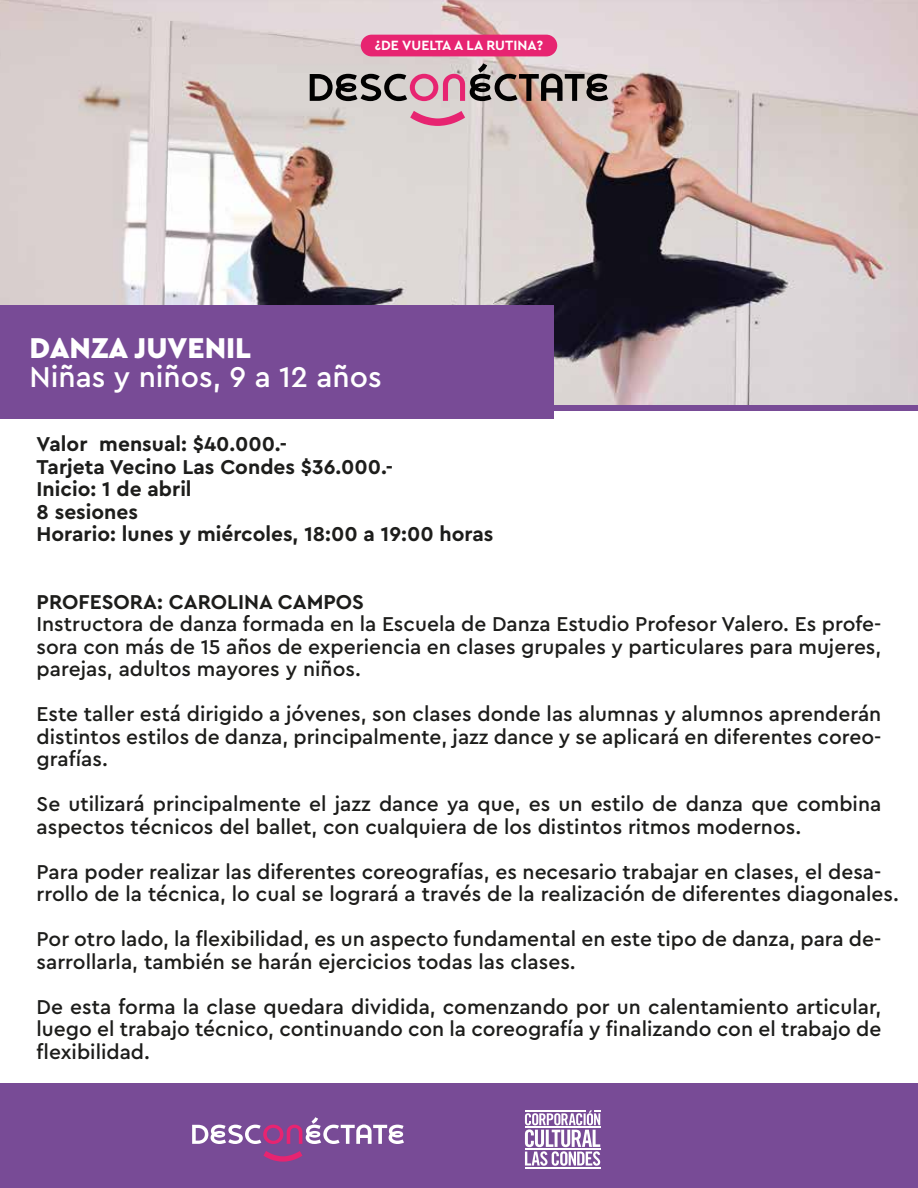
<style>
.page{position:relative;width:918px;height:1188px;background:#fff}
.page>*{position:absolute;margin:0;border:0;box-sizing:border-box;transform-origin:0 0}
.t1{font:500 30px "Cera Pro";color:#fff}
.t2{font:900 30px "Cera Pro";color:#fff}
.t3{font:500 21px/22.5px "Cera Pro";color:#1d1d1b;text-align:justify}
.t4{font:700 21px/22.5px "Cera Pro";color:#1d1d1b}
.t5{font:700 14.1px "Cera Pro";color:#fff}
</style>
<div class="page">
<img style="left:0;top:0;width:918px;height:405px">
<div style="left:0;top:305px;width:553px;height:114px;background:#784b96"></div>
<div style="left:361px;top:35px;width:196px;height:21px;background:#e72471;border-radius:11px"></div>
<svg style="left:310px;top:63px;width:298px;height:38px"></svg>
<svg style="left:410px;top:111px;width:55px;height:15px"></svg>
<div style="left:551px;top:405px;width:367px;height:6px;background:#784b96"></div>
<div style="left:0;top:1083px;width:918px;height:105px;background:#784b96"></div>
<svg style="left:192px;top:1117px;width:212px;height:27px"></svg>
<svg style="left:263px;top:1151px;width:39px;height:11px"></svg>
<hr style="left:525px;top:1167px;width:75px;height:1px;background:#fff">
<svg style="left:525px;top:1110px;width:75px;height:56px"></svg>
<h1 class="t2" style="left:30px;top:328px;width:223px">DANZA JUVENIL</h1>
<p class="t5" style="left:375px;top:36px;width:170px">¿DE VUELTA A LA RUTINA?</p>
<h1 class="t1" style="left:30px;top:357px;width:354px">Niñas y niños, 9 a 12 años</h1>
<p class="t4" style="left:37px;top:432px;width:458px">Valor mensual: $40.000.-<br>Tarjeta Vecino Las Condes $36.000.-<br>Inicio: 1 de abril<br>8 sesiones<br>Horario: lunes y miércoles, 18:00 a 19:00 horas</p>
<p class="t4" style="left:37px;top:589px;width:329px">PROFESORA: CAROLINA CAMPOS</p>
<p class="t3" style="left:37px;top:612px;width:846px">Instructora de danza formada en la Escuela de Danza Estudio Profesor Valero. Es profe&shy;sora con más de 15 años de experiencia en clases grupales y particulares para mujeres, parejas, adultos mayores y niños.</p>
<p class="t3" style="left:37px;top:702px;width:846px">Este taller está dirigido a jóvenes, son clases donde las alumnas y alumnos aprenderán distintos estilos de danza, principalmente, jazz dance y se aplicará en diferentes coreo&shy;grafías.</p>
<p class="t3" style="left:37px;top:792px;width:846px">Se utilizará principalmente el jazz dance ya que, es un estilo de danza que combina aspectos técnicos del ballet, con cualquiera de los distintos ritmos modernos.</p>
<p class="t3" style="left:37px;top:859px;width:864px">Para poder realizar las diferentes coreografías, es necesario trabajar en clases, el desa&shy;rrollo de la técnica, lo cual se logrará a través de la realización de diferentes diagonales.</p>
<p class="t3" style="left:37px;top:927px;width:846px">Por otro lado, la flexibilidad, es un aspecto fundamental en este tipo de danza, para de&shy;sarrollarla, también se harán ejercicios todas las clases.</p>
<p class="t3" style="left:37px;top:994px;width:846px">De esta forma la clase quedara dividida, comenzando por un calentamiento articular, luego el trabajo técnico, continuando con la coreografía y finalizando con el trabajo de flexibilidad.</p>
</div>
